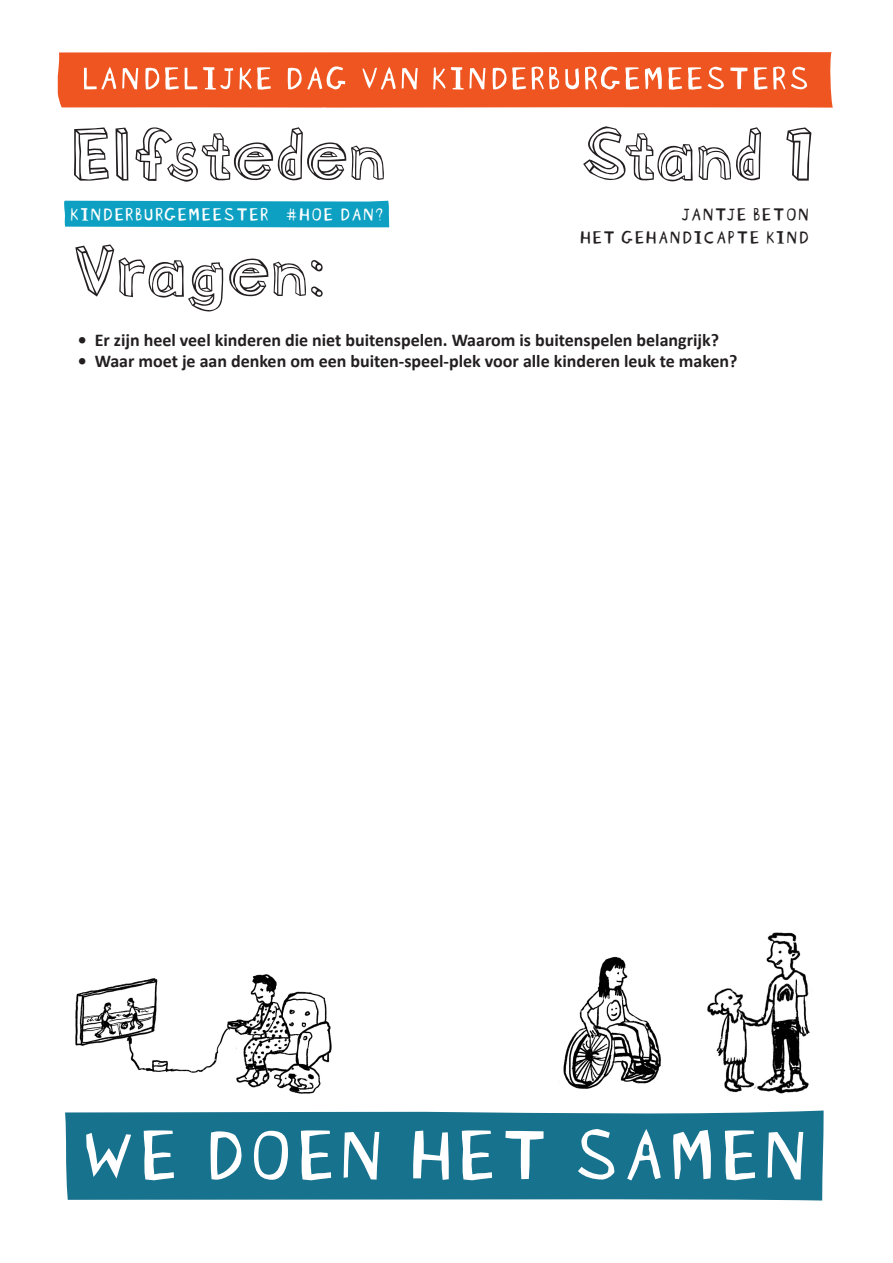
<style>
.page{position:relative;width:893px;height:1263px;background:#fff}
.page>*{position:absolute;margin:0;border:0;box-sizing:border-box;transform-origin:0 0}
.t1{font:78px "Blockhead OT Unplugged";letter-spacing:-.01em;color:#fff}
.t2{font:70.5px "Blockhead OT";color:#231f20}
.t3{font:19.5px/23.4px "Blockhead OT Unplugged";color:#231f20;text-align:right}
.t4{font:19.5px "Blockhead OT Unplugged";color:#fff}
.t5{font:700 18px "Calibri";color:#231f20}
</style>
<div class="page">
<svg style="left:58px;top:52px;width:775px;height:56px;background:#f0693b"></svg>
<div style="left:64px;top:201px;width:325px;height:26px;background:#0da0c2"></div>
<img style="left:75px;top:974px;width:256px;height:119px">
<img style="left:558px;top:956px;width:103px;height:132px">
<img style="left:707px;top:933px;width:103px;height:161px">
<div style="left:65px;top:1110px;width:759px;height:90px;background:#17728d"></div>
<h2 class="t2" style="left:71px;top:93px;width:317px">Elfsteden</h2>
<h2 class="t2" style="left:582px;top:93px;width:234px">Stand 1</h2>
<p class="t4" style="left:69px;top:198px;width:316px">KINDERBURGEMEESTER #HOE DAN?</p>
<h2 class="t2" style="left:71px;top:209px;width:255px">Vragen:</h2>
<p class="t3" style="left:578px;top:200px;width:232px">JANTJE BETON<br>HET GEHANDICAPTE KIND</p>
<p class="t5" style="left:78px;top:327px;width:643px">• Er zijn heel veel kinderen die niet buitenspelen. Waarom is buitenspelen belangrijk?</p>
<p class="t5" style="left:78px;top:349px;width:661px">• Waar moet je aan denken om een buiten-speel-plek voor alle kinderen leuk te maken?</p>
<h1 class="t1" style="left:76px;top:1090px;width:732px">WE DOEN HET SAMEN</h1>
</div>
